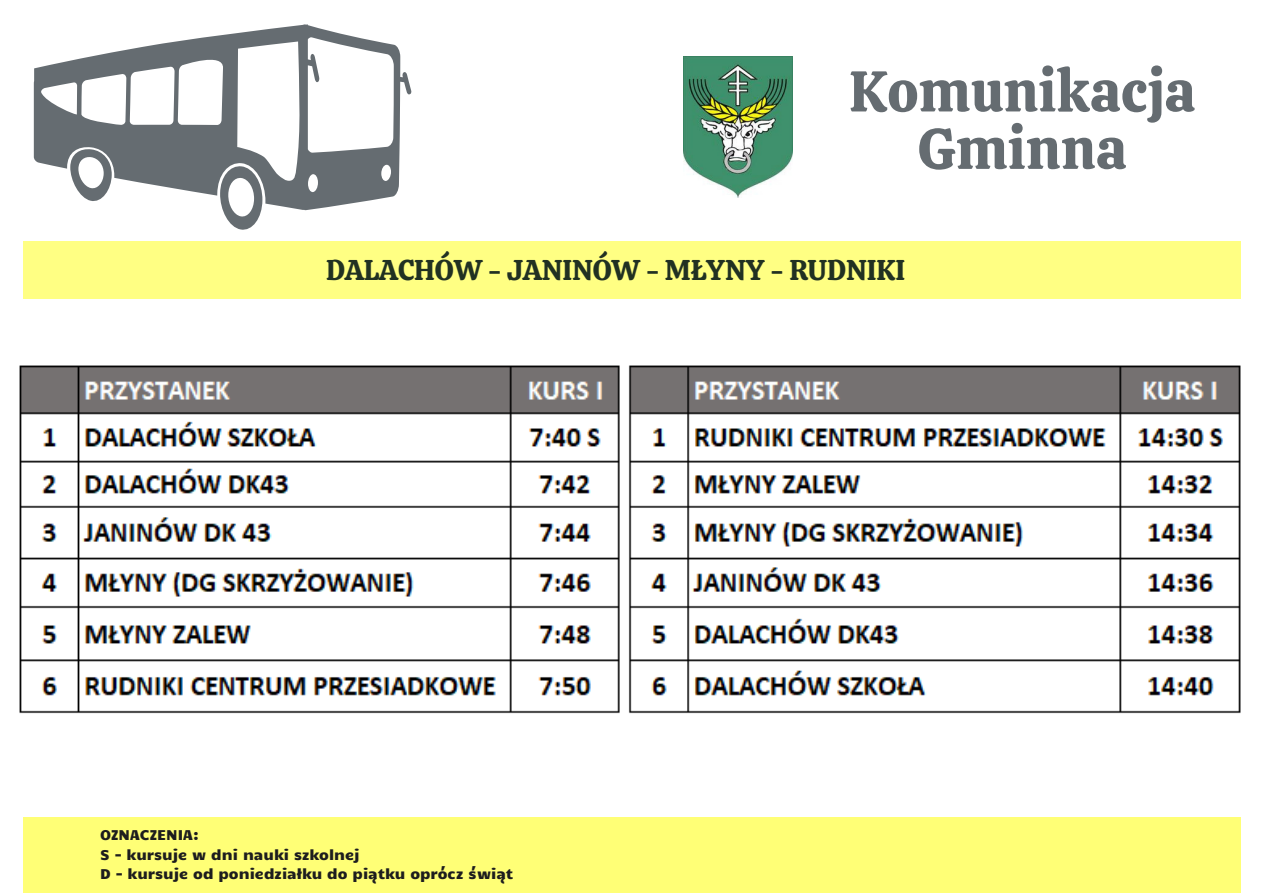
<style>
.page{position:relative;width:1263px;height:893px;background:#fff}
.page>*{position:absolute;margin:0;border:0;box-sizing:border-box;transform-origin:0 0}
.t1{font:57.38px/57.4px "Calistoga";color:#656c71;text-align:center}
.t2{font:28.5px "Calistoga";color:#213122}
.t3{font:14.25px/19.1px "Candal";color:#1d1d1e}
</style>
<div class="page">
<div style="left:23px;top:241px;width:1217px;height:58px;background:#ffff83"></div>
<svg style="left:34px;top:24px;width:377px;height:186px"></svg>
<svg style="left:70px;top:148px;width:42px;height:55px"></svg>
<svg style="left:220px;top:166px;width:43px;height:64px"></svg>
<img style="left:683px;top:57px;width:110px;height:140px">
<div style="left:23px;top:817px;width:1217px;height:76px;background:#ffff76"></div>
<img style="left:19px;top:365px;width:1222px;height:349px">
<h1 class="t1" style="left:849px;top:63px;width:348px">Komunikacja<br>Gminna</h1>
<h2 class="t2" style="left:326px;top:252px;width:581px">DALACHÓW - JANINÓW - MŁYNY - RUDNIKI</h2>
<p class="t3" style="left:100px;top:824px;width:415px">OZNACZENIA:<br>S - kursuje w dni nauki szkolnej<br>D - kursuje od poniedziałku do piątku oprócz świąt</p>
</div>
